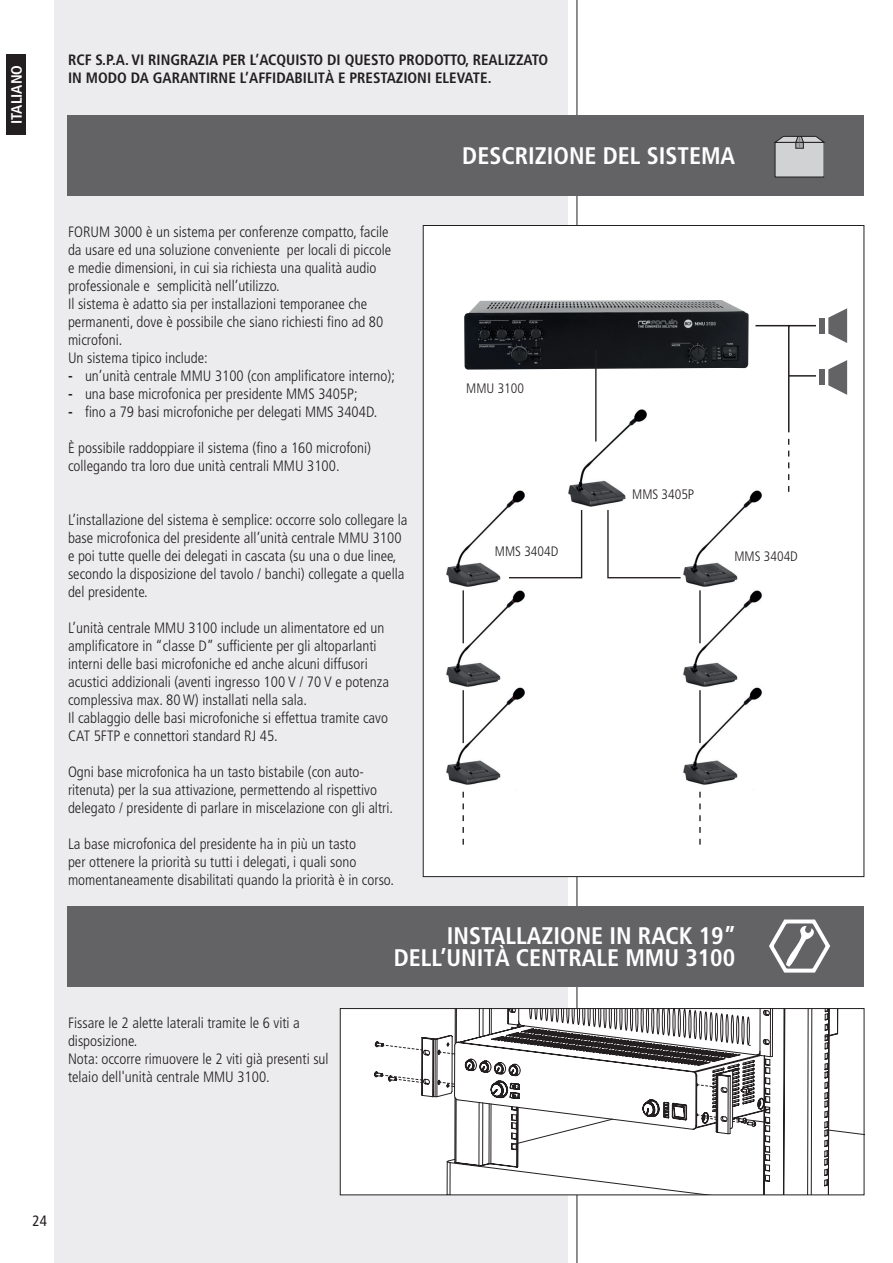
<style>
.page{position:relative;width:893px;height:1263px;background:#fff}
.page>*{position:absolute;margin:0;border:0;box-sizing:border-box;transform-origin:0 0}
.t1{font:700 condensed 24px/22.5px "Frutiger";color:#fff;text-align:right}
.t2{font:300 condensed 15px/18px "Frutiger";color:#231f20}
.t3{font:700 condensed 15px/18px "Frutiger";color:#231f20}
.t4{font:700 condensed 15px "Frutiger";color:#fff}
.t5{font:condensed 15px "Frutiger";color:#231f20}
.t6{font:300 condensed 13.65px "Frutiger";color:#231f20}
.s1{font-weight:700}
</style>
<div class="page">
<div style="left:54px;top:0;width:514px;height:1263px;background:#ececee"></div>
<hr style="left:577px;top:0;width:1px;height:1263px;background:#231f20">
<div style="left:6px;top:54px;width:20px;height:81px;background:#231f20"></div>
<div style="left:67px;top:115px;width:797px;height:80px;background:#636366"></div>
<div style="left:775px;top:142px;width:49px;height:35px;background:#d1d2d4"></div>
<svg style="left:774px;top:136px;width:51px;height:12px"></svg>
<div style="left:423px;top:225px;width:441px;height:651px;background:#fff"></div>
<div style="left:67px;top:906px;width:797px;height:80px;background:#636366"></div>
<svg style="left:769px;top:919px;width:61px;height:54px"></svg>
<img style="left:464px;top:300px;width:285px;height:70px">
<img style="left:568px;top:409px;width:79px;height:97px">
<img style="left:446px;top:490px;width:79px;height:90px">
<img style="left:446px;top:580px;width:79px;height:98px">
<img style="left:446px;top:678px;width:79px;height:107px">
<img style="left:683px;top:490px;width:79px;height:90px">
<img style="left:683px;top:580px;width:79px;height:98px">
<img style="left:683px;top:678px;width:79px;height:107px">
<hr style="left:595px;top:349px;width:2px;height:92px;background:#231f20">
<svg style="left:508px;top:509px;width:75px;height:70px"></svg>
<svg style="left:607px;top:510px;width:74px;height:69px"></svg>
<hr style="left:463px;top:590px;width:1px;height:53px;background:#231f20">
<hr style="left:699px;top:590px;width:2px;height:53px;background:#231f20">
<hr style="left:463px;top:690px;width:1px;height:53px;background:#231f20">
<svg style="left:463px;top:792px;width:1px;height:53px"></svg>
<hr style="left:699px;top:690px;width:2px;height:53px;background:#231f20">
<svg style="left:699px;top:792px;width:2px;height:53px"></svg>
<hr style="left:755px;top:325px;width:34px;height:1px;background:#231f20">
<svg style="left:828px;top:308px;width:19px;height:35px"></svg>
<div style="left:819px;top:318px;width:6px;height:15px;background:#636366"></div>
<svg style="left:828px;top:360px;width:19px;height:35px"></svg>
<div style="left:819px;top:370px;width:6px;height:15px;background:#636366"></div>
<svg style="left:787px;top:324px;width:29px;height:168px"></svg>
<div style="left:340px;top:1008px;width:524px;height:187px;background:#fff"></div>
<svg style="left:388px;top:1010px;width:474px;height:183px"></svg>
<div style="left:340px;top:1008px;width:524px;height:187px;border:1px solid #231f20"></div>
<p class="t4" style="left:8px;top:124px;width:60px;rotate:-90deg">ITALIANO</p>
<p class="t3" style="left:68px;top:51px;width:482px">RCF S.P.A. VI RINGRAZIA PER L’ACQUISTO DI QUESTO PRODOTTO, REALIZZATO<br>IN MODO DA GARANTIRNE L’AFFIDABILITÀ E PRESTAZIONI ELEVATE.</p>
<h1 class="t1" style="left:462px;top:145px;width:274px">DESCRIZIONE DEL SISTEMA</h1>
<p class="t2" style="left:68px;top:223px;width:325px">FORUM 3000 è un sistema per conferenze compatto, facile da usare ed una soluzione conveniente per locali di piccole e medie dimensioni, in cui sia richiesta una qualità audio professionale e semplicità nell’utilizzo.<br>Il sistema è adatto sia per installazioni temporanee che permanenti, dove è possibile che siano richiesti fino ad 80 microfoni.<br>Un sistema tipico include:</p>
<p class="t2" style="left:68px;top:367px;width:328px"><span class="s1">-</span> un’unità centrale MMU 3100 (con amplificatore interno);</p>
<p class="t2" style="left:68px;top:385px;width:291px"><span class="s1">-</span> una base microfonica per presidente MMS 3405P;</p>
<p class="t2" style="left:68px;top:403px;width:311px"><span class="s1">-</span> fino a 79 basi microfoniche per delegati MMS 3404D.</p>
<p class="t2" style="left:68px;top:439px;width:305px">È possibile raddoppiare il sistema (fino a 160 microfoni) collegando tra loro due unità centrali MMU 3100.</p>
<p class="t2" style="left:68px;top:511px;width:341px">L’installazione del sistema è semplice: occorre solo collegare la base microfonica del presidente all’unità centrale MMU 3100 e poi tutte quelle dei delegati in cascata (su una o due linee, secondo la disposizione del tavolo / banchi) collegate a quella del presidente.</p>
<p class="t2" style="left:68px;top:619px;width:322px">L’unità centrale MMU 3100 include un alimentatore ed un amplificatore in “classe D” sufficiente per gli altoparlanti interni delle basi microfoniche ed anche alcuni diffusori acustici addizionali (aventi ingresso 100 V / 70 V e potenza complessiva max. 80 W) installati nella sala.<br>Il cablaggio delle basi microfoniche si effettua tramite cavo CAT 5FTP e connettori standard RJ 45.</p>
<p class="t2" style="left:68px;top:763px;width:326px">Ogni base microfonica ha un tasto bistabile (con auto&shy;ritenuta) per la sua attivazione, permettendo al rispettivo delegato / presidente di parlare in miscelazione con gli altri.</p>
<p class="t2" style="left:68px;top:835px;width:327px">La base microfonica del presidente ha in più un tasto<br>per ottenere la priorità su tutti i delegati, i quali sono momentaneamente disabilitati quando la priorità è in corso.</p>
<p class="t6" style="left:466px;top:381px;width:59px">MMU 3100</p>
<p class="t6" style="left:495px;top:543px;width:65px">MMS 3404D</p>
<p class="t6" style="left:632px;top:487px;width:64px">MMS 3405P</p>
<p class="t6" style="left:734px;top:548px;width:65px">MMS 3404D</p>
<p class="t2" style="left:68px;top:1013px;width:262px">Fissare le 2 alette laterali tramite le 6 viti a disposizione.<br>Nota: occorre rimuovere le 2 viti già presenti sul telaio dell'unità centrale MMU 3100.</p>
<p class="t5" style="left:33px;top:1211px;width:16px">24</p>
<h1 class="t1" style="left:394px;top:924px;width:344px">INSTALLAZIONE IN RACK 19”<br>DELL’UNITÀ CENTRALE MMU 3100</h1>
</div>
